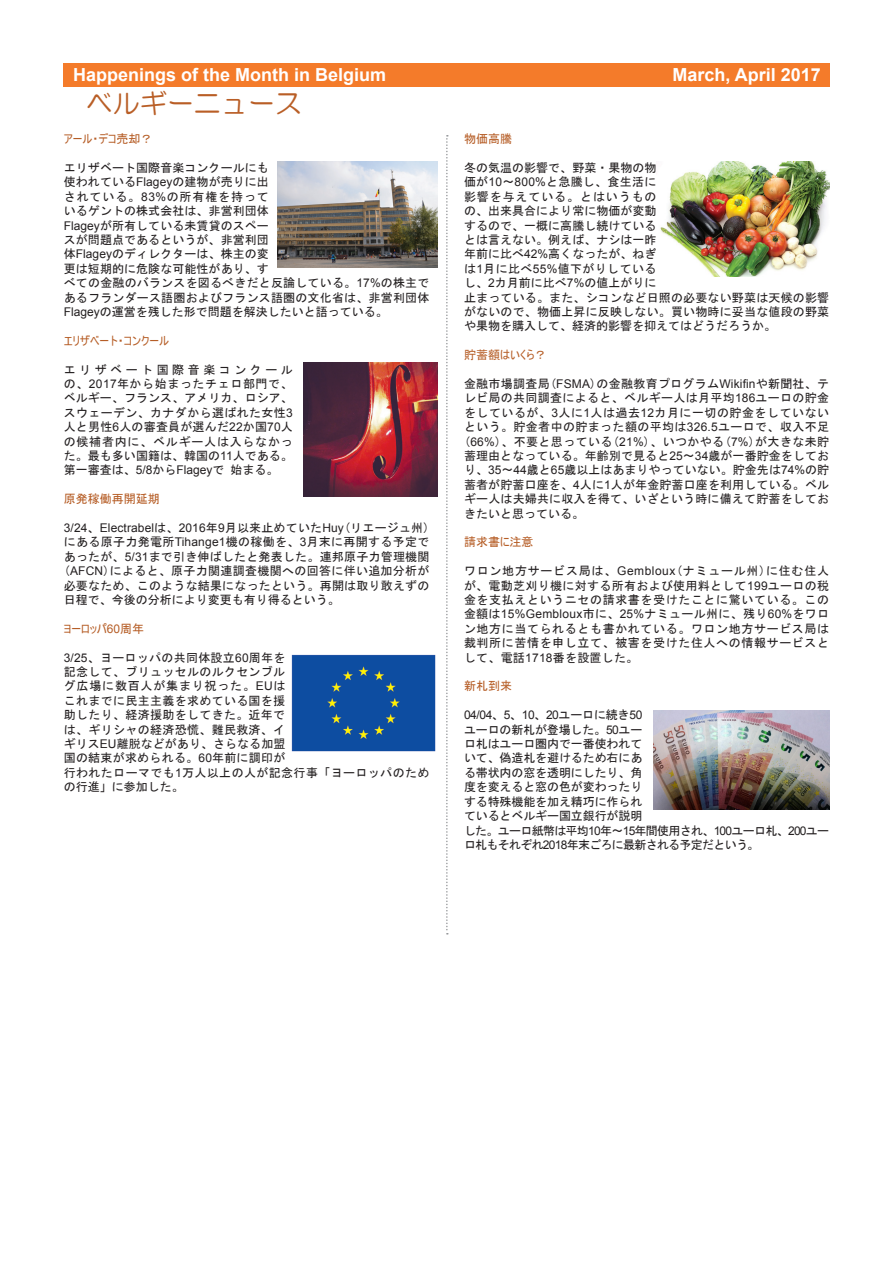
<style>
.page{position:relative;width:893px;height:1263px;background:#fff}
.page>*{position:absolute;margin:0;border:0;box-sizing:border-box;transform-origin:0 0}
.t1{font:27px "HG Maru Gothic MPRO";color:#b95e26}
.t2{font:700 18px "Arial";color:#fff}
.t3{font:12px/14.4px "MS Gothic";letter-spacing:.005em;color:#231f20;text-align:justify}
.t4{font:12px/14.4px "MS Gothic";letter-spacing:.025em;color:#231f20}
.t5{font:12px "MS UI Gothic";color:#b65e27}
.s1{font-family:"Arial"}
</style>
<div class="page">
<svg style="left:446px;top:135px;width:2px;height:799px"></svg>
<div style="left:64px;top:64px;width:766px;height:23px;background:#f47b2a"></div>
<img style="left:304px;top:362px;width:134px;height:135px">
<img style="left:291px;top:654px;width:145px;height:98px">
<img style="left:660px;top:162px;width:169px;height:115px">
<img style="left:653px;top:710px;width:176px;height:99px">
<img style="left:278px;top:161px;width:159px;height:106px">
<p class="t2" style="left:73px;top:62px;width:315px">Happenings of the Month in Belgium</p>
<p class="t1" style="left:86px;top:90px;width:217px">ベルギーニュース</p>
<p class="t5" style="left:64px;top:133px;width:90px">アール・デコ売却？</p>
<p class="t3" style="left:64px;top:160px;width:367px;text-align:left">エリザベート国際音楽コンクールにも<br>使われている<span class="s1">Flagey</span>の建物が売りに出<br>されている。<span class="s1">83%</span>の所有権を持って<br>いるゲントの株式会社は、非営利団体<br><span class="s1">Flagey</span>が所有している未賃貸のスペー<br>スが問題点であるというが、非営利団<br>体<span class="s1">Flagey</span>のディレクターは、株主の変<br>更は短期的に危険な可能性があり、す<br>べての金融のバランスを図るべきだと反論している。<span class="s1">17%</span>の株主であるフランダース語圏およびフランス語圏の文化省は、非営利団体<br><span class="s1">Flagey</span>の運営を残した形で問題を解決したいと語っている。</p>
<p class="t5" style="left:64px;top:334px;width:107px">エリザベート・コンクール</p>
<p class="t3" style="left:64px;top:362px;width:231px">エリザベート国際音楽コンクールの、<span class="s1">2017</span>年から始まったチェロ部門で、ベルギー、フランス、アメリカ、ロシア、スウェーデン、カナダから選ばれた女性<span class="s1">3</span>人と男性<span class="s1">6</span>人の審査員が選んだ<span class="s1">22</span>か国<span class="s1">70</span>人の候補者内に、ベルギー人は入らなかった。最も多い国籍は、韓国の<span class="s1">11</span>人である。第一審査は、<span class="s1">5/8</span>から<span class="s1">Flagey</span>で 始まる。</p>
<p class="t5" style="left:64px;top:493px;width:97px">原発稼働再開延期</p>
<p class="t3" style="left:64px;top:520px;width:367px"><span class="s1">3/24</span>、<span class="s1">Electrabel</span>は、<span class="s1">2016</span>年<span class="s1">9</span>月以来止めていた<span class="s1">Huy</span>(リエージュ州)にある原子力発電所<span class="s1">Tihange1</span>機の稼働を、<span class="s1">3</span>月末に再開する予定であったが、<span class="s1">5/31</span>まで引き伸ばしたと発表した。連邦原子力管理機関(<span class="s1">AFCN</span>)によると、原子力関連調査機関への回答に伴い追加分析が必要なため、このような結果になったという。再開は取り敢えずの日程で、今後の分析により変更も有り得るという。</p>
<p class="t5" style="left:64px;top:622px;width:82px">ヨーロッパ<span class="s1">60</span>周年</p>
<p class="t4" style="left:64px;top:650px;width:367px"><span class="s1">3/25</span>、ヨーロッパの共同体設立<span class="s1">60</span>周年を<br>記念して、ブリュッセルのルクセンブル<br>グ広場に数百人が集まり祝った。<span class="s1">EU</span>は<br>これまでに民主主義を求めている国を援<br>助したり、経済援助をしてきた。近年で<br>は、ギリシャの経済恐慌、難民救済、イ<br>ギリス<span class="s1">EU</span>離脱などがあり、さらなる加盟<br>国の結束が求められる。<span class="s1">60</span>年前に調印が<br>行われたローマでも<span class="s1">1</span>万人以上の人が記念行事「ヨーロッパのための行進」に参加した。</p>
<p class="t2" style="left:672px;top:63px;width:150px">March, April 2017</p>
<p class="t5" style="left:464px;top:133px;width:49px">物価高騰</p>
<p class="t3" style="left:464px;top:160px;width:367px;text-align:left">冬の気温の影響で、野菜・果物の物<br>価が<span class="s1">10</span>〜<span class="s1">800%</span>と急騰し、食生活に<br>影響を与えている。とはいうもの<br>の、出来具合により常に物価が変動<br>するので、一概に高騰し続けている<br>とは言えない。例えば、ナシは一昨<br>年前に比べ<span class="s1">42%</span>高くなったが、ねぎ<br>は<span class="s1">1</span>月に比べ<span class="s1">55%</span>値下がりしている<br>し、<span class="s1">2</span>カ月前に比べ<span class="s1">7%</span>の値上がりに<br>止まっている。また、シコンなど日照の必要ない野菜は天候の影響がないので、物価上昇に反映しない。買い物時に妥当な値段の野菜や果物を購入して、経済的影響を抑えてはどうだろうか。</p>
<p class="t5" style="left:464px;top:349px;width:84px">貯蓄額はいくら？</p>
<p class="t3" style="left:464px;top:376px;width:367px">金融市場調査局(<span class="s1">FSMA</span>)の金融教育プログラム<span class="s1">Wikifin</span>や新聞社、テレビ局の共同調査によると、ベルギー人は月平均<span class="s1">186</span>ユーロの貯金をしているが、<span class="s1">3</span>人に<span class="s1">1</span>人は過去<span class="s1">12</span>カ月に一切の貯金をしていないという。貯金者中の貯まった額の平均は<span class="s1">326.5</span>ユーロで、収入不足(<span class="s1">66%</span>)、不要と思っている(<span class="s1">21%</span>)、いつかやる(<span class="s1">7%</span>)が大きな未貯蓄理由となっている。年齢別で見ると<span class="s1">25</span>〜<span class="s1">34</span>歳が一番貯金をしており、<span class="s1">35</span>〜<span class="s1">44</span>歳と<span class="s1">65</span>歳以上はあまりやっていない。貯金先は<span class="s1">74%</span>の貯蓄者が貯蓄口座を、<span class="s1">4</span>人に<span class="s1">1</span>人が年金貯蓄口座を利用している。ベルギー人は夫婦共に収入を得て、いざという時に備えて貯蓄をしておきたいと思っている。</p>
<p class="t5" style="left:464px;top:536px;width:71px">請求書に注意</p>
<p class="t3" style="left:464px;top:564px;width:367px">ワロン地方サービス局は、<span class="s1">Gembloux</span>(ナミュール州)に住む住人が、電動芝刈り機に対する所有および使用料として<span class="s1">199</span>ユーロの税金を支払えというニセの請求書を受けたことに驚いている。この金額は<span class="s1">15%Gembloux</span>市に、<span class="s1">25%</span>ナミュール州に、残り<span class="s1">60%</span>をワロン地方に当てられるとも書かれている。ワロン地方サービス局は裁判所に苦情を申し立て、被害を受けた住人への情報サービスとして、電話<span class="s1">1718</span>番を設置した。</p>
<p class="t5" style="left:464px;top:680px;width:49px">新札到来</p>
<p class="t3" style="left:464px;top:708px;width:367px;text-align:left"><span class="s1">04/04</span>、<span class="s1">5</span>、<span class="s1">10</span>、<span class="s1">20</span>ユーロに続き<span class="s1">50<br></span>ユーロの新札が登場した。<span class="s1">50</span>ユー<br>ロ札はユーロ圏内で一番使われて<br>いて、偽造札を避けるため右にあ<br>る帯状内の窓を透明にしたり、角<br>度を変えると窓の色が変わったり<br>する特殊機能を加え精巧に作られ<br>ているとベルギー国立銀行が説明<br>した。ユーロ紙幣は平均<span class="s1">10</span>年〜<span class="s1">15</span>年間使用され、<span class="s1">100</span>ユーロ札、<span class="s1">200</span>ユーロ札もそれぞれ<span class="s1">2018</span>年末ごろに最新される予定だという。</p>
</div>
